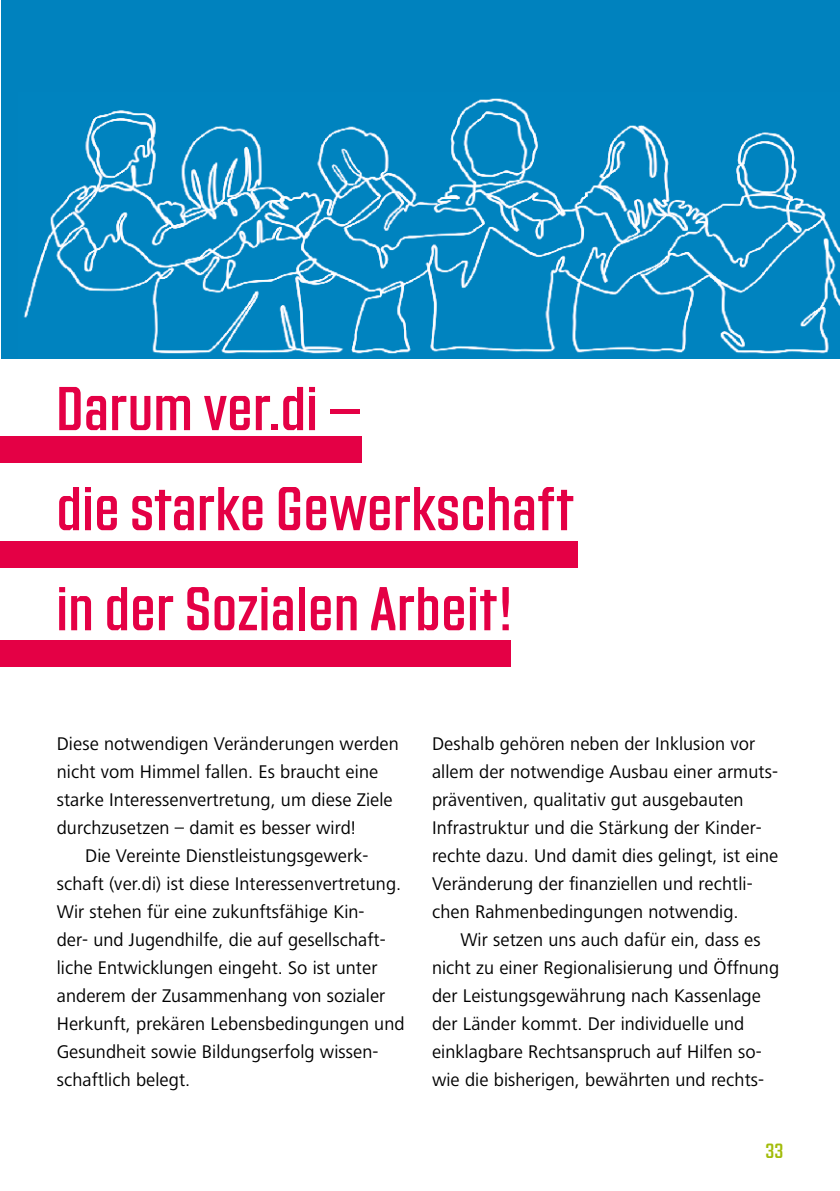
<style>
.page{position:relative;width:840px;height:1191px;background:#fff}
.page>*{position:absolute;margin:0;border:0;box-sizing:border-box;transform-origin:0 0}
.t1{font:60px/100px "Countach";letter-spacing:.02em;color:#e40045}
.t2{font:20px "Countach";color:#a2bc09}
.t3{font:19px/28px "Frutiger Next LT";letter-spacing:.005em;color:#000}
</style>
<div class="page">
<div style="left:1px;top:0;width:838px;height:358px;background:#0082be"></div>
<img style="left:23px;top:98px;width:816px;height:256px">
<div style="left:0;top:437px;width:361px;height:26px;background:#e40045"></div>
<div style="left:0;top:541px;width:577px;height:26px;background:#e40045"></div>
<div style="left:0;top:640px;width:510px;height:26px;background:#e40045"></div>
<h1 class="t1" style="left:57px;top:354px;width:518px">Darum ver.di –<br>die starke Gewerkschaft in der Sozialen Arbeit!</h1>
<p class="t3" style="left:57px;top:730px;width:343px">Diese notwendigen Veränderungen werden</p>
<p class="t3" style="left:57px;top:758px;width:323px">nicht vom Himmel fallen. Es braucht eine</p>
<p class="t3" style="left:57px;top:786px;width:337px">starke Interessenvertretung, um diese Ziele</p>
<p class="t3" style="left:57px;top:814px;width:300px">durchzusetzen – damit es besser wird!</p>
<p class="t3" style="left:85px;top:842px;width:284px">Die Vereinte Dienstleistungsgewerk-</p>
<p class="t3" style="left:57px;top:870px;width:346px">schaft (ver.di) ist diese Interessenvertretung.</p>
<p class="t3" style="left:57px;top:898px;width:309px">Wir stehen für eine zukunftsfähige Kin-</p>
<p class="t3" style="left:57px;top:926px;width:330px">der- und Jugendhilfe, die auf gesellschaft-</p>
<p class="t3" style="left:57px;top:954px;width:322px">liche Entwicklungen eingeht. So ist unter</p>
<p class="t3" style="left:57px;top:982px;width:330px">anderem der Zusammenhang von sozialer</p>
<p class="t3" style="left:57px;top:1010px;width:349px">Herkunft, prekären Lebensbedingungen und</p>
<p class="t3" style="left:57px;top:1038px;width:323px">Gesundheit sowie Bildungserfolg wissen-</p>
<p class="t3" style="left:57px;top:1066px;width:135px">schaftlich belegt.</p>
<p class="t3" style="left:432px;top:730px;width:347px">Deshalb gehören neben der Inklusion vor allem der notwendige Ausbau einer armuts&shy;präventiven, qualitativ gut ausgebauten Infrastruktur und die Stärkung der Kinder&shy;rechte dazu. Und damit dies gelingt, ist eine Veränderung der finanziellen und rechtli&shy;chen Rahmenbedingungen notwendig.</p>
<p class="t3" style="left:432px;top:926px;width:348px;text-indent:28px">Wir setzen uns auch dafür ein, dass es nicht zu einer Regionalisierung und Öffnung der Leistungsgewährung nach Kassenlage der Länder kommt. Der individuelle und einklagbare Rechtsanspruch auf Hilfen so&shy;wie die bisherigen, bewährten und rechts-</p>
<p class="t2" style="left:765px;top:1138px;width:19px">33</p>
</div>
